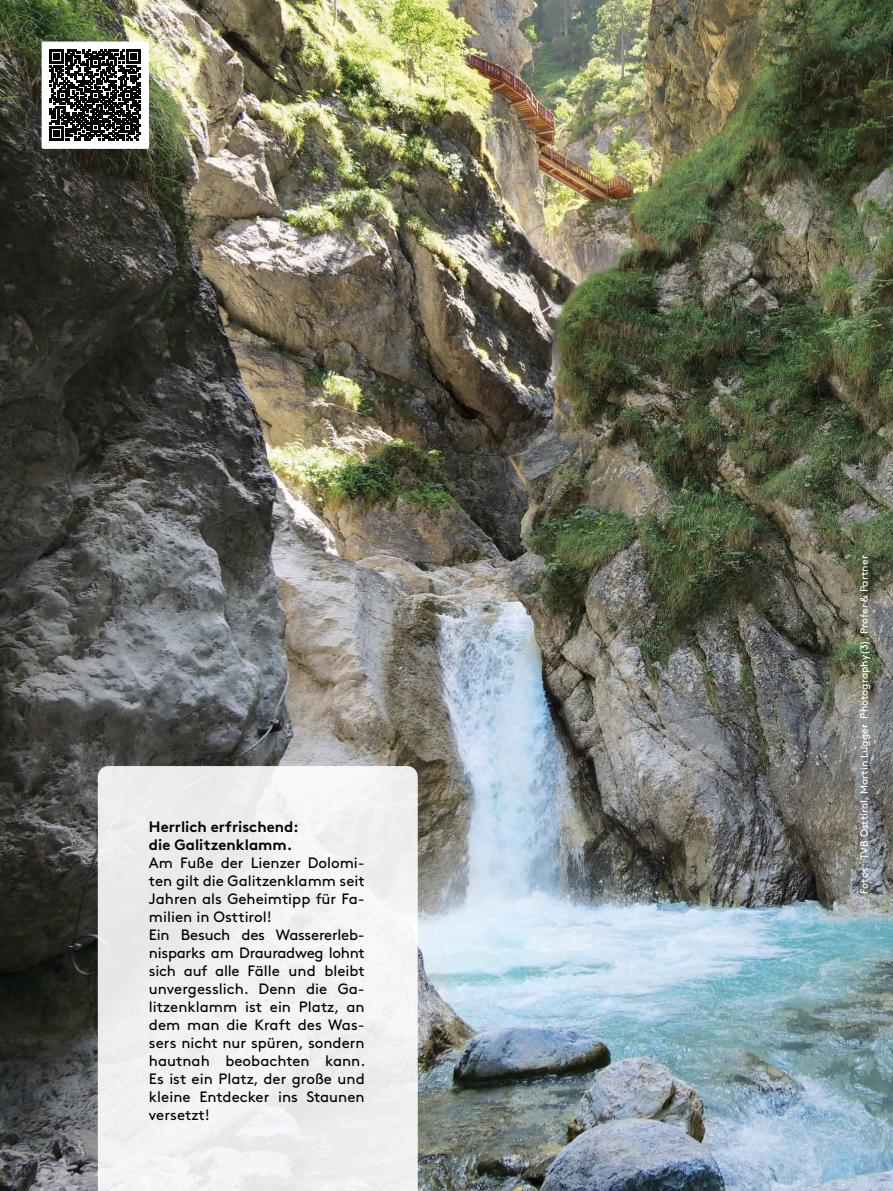
<style>
.page{position:relative;width:893px;height:1191px;background:#fff}
.page>*{position:absolute;margin:0;border:0;box-sizing:border-box;transform-origin:0 0}
.t1{font:15px/18px "Brown";color:#000}
.t2{font:700 15px/18px "Brown";color:#000}
.t3{font:10.5px "Brown";color:#fff}
</style>
<div class="page">
<img style="left:0;top:0;width:893px;height:1191px">
<svg style="left:98px;top:766px;width:320px;height:425px;fill:#f0f0f0"></svg>
<div style="left:42px;top:41px;width:107px;height:108px;background:#fff;border-radius:2px"></div>
<svg style="left:50px;top:50px;width:91px;height:91px"></svg>
<p class="t2" style="left:149px;top:816px;width:151px">Herrlich erfrischend: die Galitzenklamm.</p>
<p class="t1" style="left:149px;top:852px;width:218px">Am Fuße der Lienzer Dolomi&shy;ten gilt die Galitzenklamm seit<br>Jahren als Geheimtipp für Fa&shy;milien in Osttirol!<br>Ein Besuch des Wassererleb&shy;nisparks am Drauradweg lohnt sich auf alle Fälle und bleibt unvergesslich. Denn die Ga&shy;litzenklamm ist ein Platz, an dem man die Kraft des Was&shy;sers nicht nur spüren, sondern hautnah beobachten kann.<br>Es ist ein Platz, der große und kleine Entdecker ins Staunen versetzt!</p>
<p class="t3" style="left:856px;top:893px;width:340px;rotate:-90deg">Fotos: TVB Osttirol, Martin Lugger Photography(3), Profer &amp; Partner</p>
</div>
